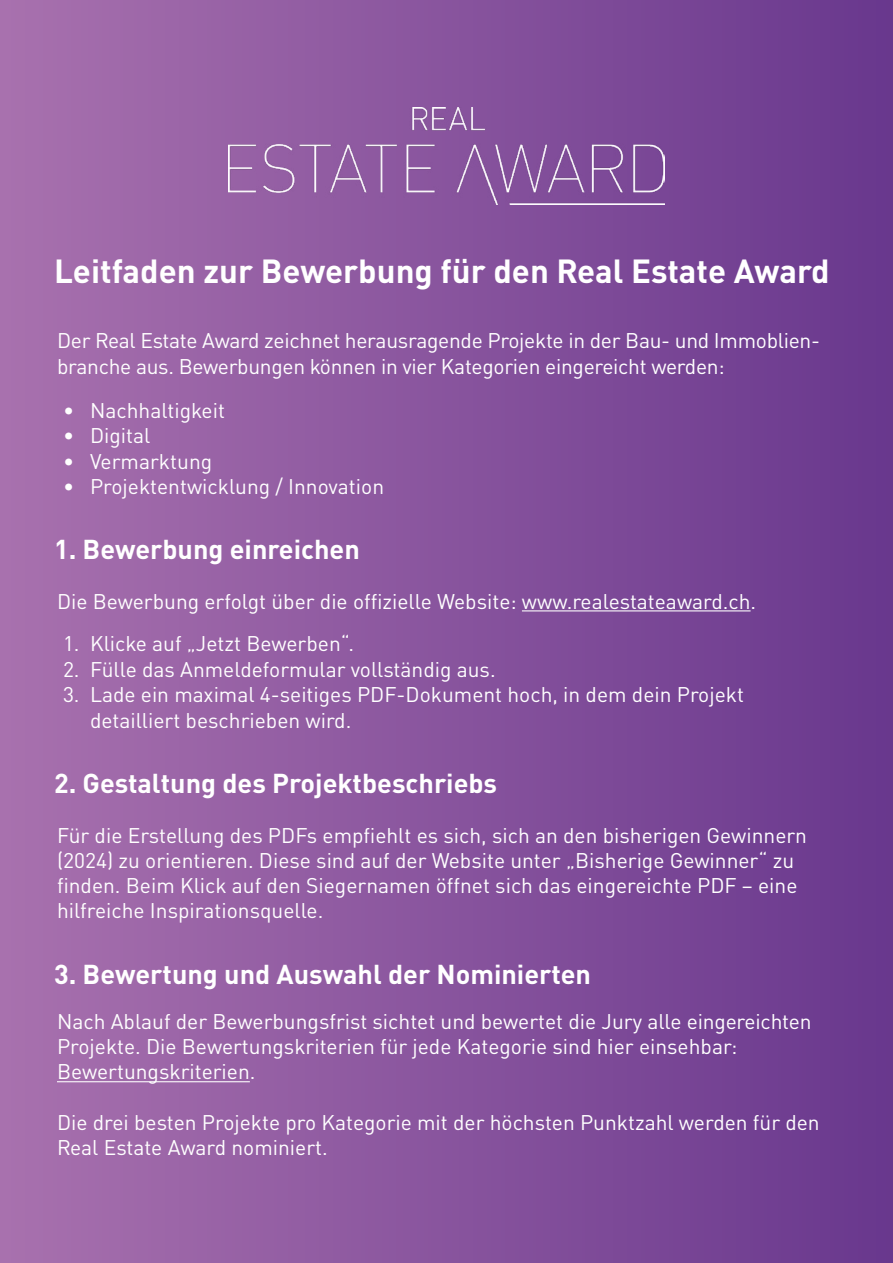
<style>
.page{position:relative;width:893px;height:1263px;background:#fff}
.page>*{position:absolute;margin:0;border:0;box-sizing:border-box;transform-origin:0 0}
.t1{font:700 33px "DINOT";color:#fff}
.t2{font:700 27px "DINOT";color:#fff}
.t3{font:21px/25.2px "DINOT";color:#fff}
</style>
<div class="page">
<div style="left:0;top:0;width:893px;height:1263px;background:linear-gradient(to right,#a871ae,#68378d)"></div>
<hr style="left:522px;top:610px;width:229px;height:1px;background:#fff">
<hr style="left:57px;top:1081px;width:193px;height:1px;background:#fff">
<img style="left:229px;top:108px;width:435px;height:96px">
<h1 class="t1" style="left:54px;top:250px;width:777px">Leitfaden zur Bewerbung für den Real Estate Award</h1>
<p class="t3" style="left:57px;top:328px;width:765px">Der Real Estate Award zeichnet herausragende Projekte in der Bau- und Immoblien&shy;branche aus. Bewerbungen können in vier Kategorien eingereicht werden:</p>
<p class="t3" style="left:63px;top:397px;width:164px">• Nachhaltigkeit</p>
<p class="t3" style="left:63px;top:422px;width:89px">• Digital</p>
<p class="t3" style="left:63px;top:448px;width:151px">• Vermarktung</p>
<p class="t3" style="left:63px;top:473px;width:323px">• Projektentwicklung / Innovation</p>
<p class="t2" style="left:54px;top:532px;width:307px">1. Bewerbung einreichen</p>
<p class="t3" style="left:57px;top:588px;width:701px">Die Bewerbung erfolgt über die offizielle Website: www.realestateaward.ch.</p>
<p class="t3" style="left:63px;top:631px;width:293px">1. Klicke auf „Jetzt Bewerben“.</p>
<p class="t3" style="left:63px;top:656px;width:434px">2. Fülle das Anmeldeformular vollständig aus.</p>
<p class="t3" style="left:90px;top:682px;width:655px;text-indent:-27px">3. Lade ein maximal 4-seitiges PDF-Dokument hoch, in dem dein Projekt detailliert beschrieben wird.</p>
<p class="t2" style="left:54px;top:766px;width:445px">2. Gestaltung des Projektbeschriebs</p>
<p class="t3" style="left:57px;top:822px;width:752px">Für die Erstellung des PDFs empfiehlt es sich, sich an den bisherigen Gewinnern (2024) zu orientieren. Diese sind auf der Website unter „Bisherige Gewinner“ zu finden. Beim Klick auf den Siegernamen öffnet sich das eingereichte PDF – eine hilfreiche Inspirationsquelle.</p>
<p class="t2" style="left:54px;top:956px;width:539px">3. Bewertung und Auswahl der Nominierten</p>
<p class="t3" style="left:57px;top:1008px;width:756px">Nach Ablauf der Bewerbungsfrist sichtet und bewertet die Jury alle eingereichten<br>Projekte. Die Bewertungskriterien für jede Kategorie sind hier einsehbar:<br>Bewertungskriterien.</p>
<p class="t3" style="left:57px;top:1109px;width:764px">Die drei besten Projekte pro Kategorie mit der höchsten Punktzahl werden für den<br>Real Estate Award nominiert.</p>
</div>
